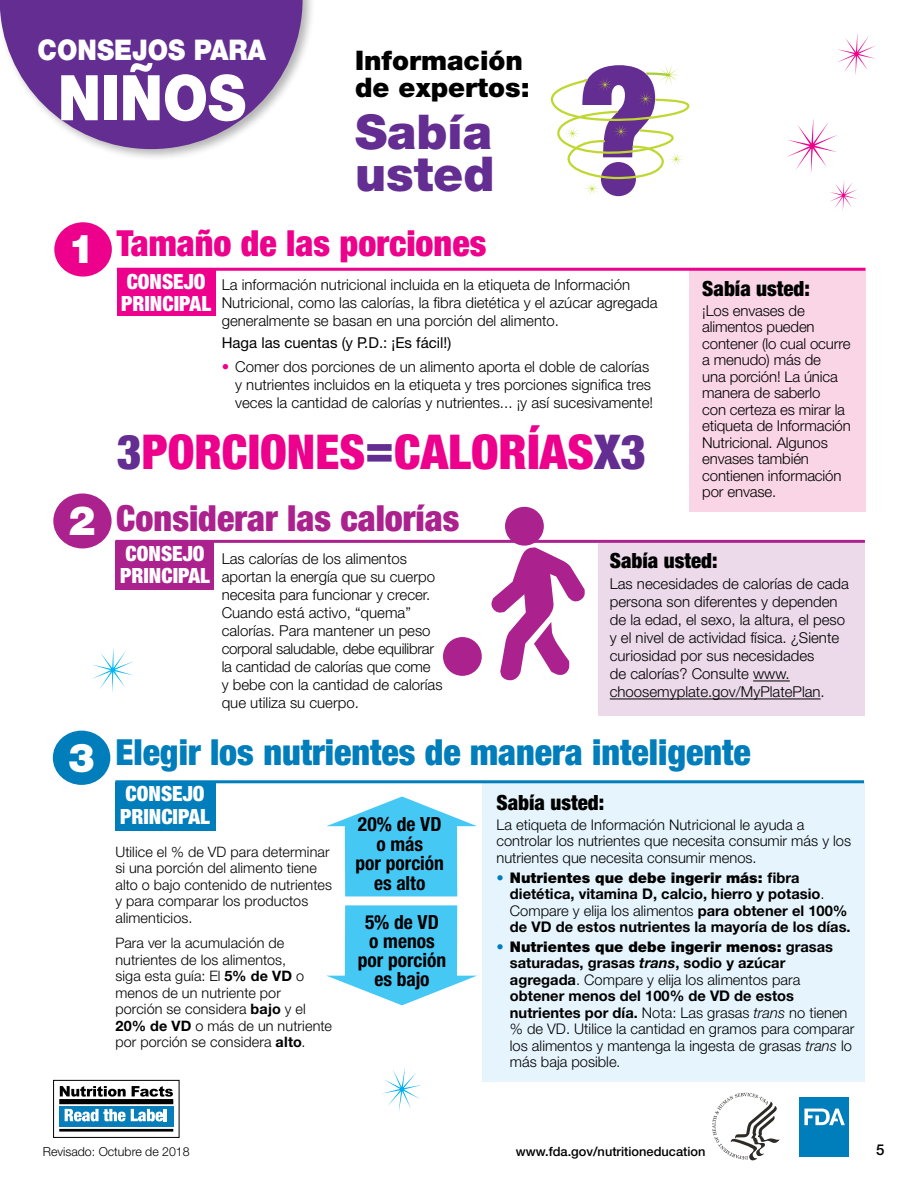
<style>
.page{position:relative;width:918px;height:1188px;background:#fff}
.page>*{position:absolute;margin:0;border:0;box-sizing:border-box;transform-origin:0 0}
.t1{font:900 63px "Helvetica Neue LT Std";color:#fff;scale:.9 1}
.body_copy{font:900 condensed 48px "Helvetica Neue LT Std";color:#ec008c}
.subhead_2{font:900 48px/42px "Helvetica Neue LT Std";color:#642d91}
.t2{font:900 40.5px "Helvetica Neue LT Std";color:#fff}
.t3{font:900 39.9px "Helvetica Neue LT Std";color:#fff}
.subhead_3{font:900 condensed 36px "Helvetica Neue LT Std";color:#007dbb}
.subhead_2-2{font:900 condensed 36px "Helvetica Neue LT Std";color:#ab218e}
.subhead_3-2{font:900 condensed 36px "Helvetica Neue LT Std";color:#ec008c}
.t4{font:900 28.5px "Helvetica Neue LT Std";color:#fff;scale:.9 1}
.subhead_2-3{font:900 27px/27px "Helvetica Neue LT Std";color:#000}
.body_copy-2{font:900 condensed 21px "Helvetica Neue LT Std";color:#fff}
.body_copy-3{font:900 condensed 21px "Helvetica Neue LT Std";color:#000}
.t5{font:700 condensed 19.5px/19.5px "Helvetica Neue LT Std";color:#000;text-align:center}
.body_copy-4{font:300 15px/18px "Helvetica Neue LT Std";color:#000}
.body_copy-5{font:15px "Helvetica Neue LT Std";color:#000}
.t6{font:500 15px "Helvetica Neue LT Std";color:#000}
.body_copy-6{font:300 14.7px/16.5px "Helvetica Neue LT Std";color:#000}
.body_copy-7{font:700 14.7px/16.5px "Helvetica Neue LT Std";color:#000}
.body_copy-8{font:300 14.4px/16.5px "Helvetica Neue LT Std";letter-spacing:.01em;color:#000}
.t7{font:500 12.9px "Helvetica Neue LT Std";color:#000}
.t8{font:300 12.3px "Helvetica Neue LT Std";color:#000}
.s1{color:#ec008c}
.s2{color:#642d91}
.s3{font-weight:700}
.s4{color:#007dbb}
.s5{font-weight:900}
.s6{font-weight:300}
.s7{font-weight:900;color:#007dbb}
.s8{font-weight:700;font-style:italic}
.s9{font-style:italic}
</style>
<div class="page">
<div style="left:53px;top:1080px;width:126px;height:58px;border:1px solid #000"></div>
<div style="left:483px;top:782px;width:382px;height:300px;background:#e6f5fd"></div>
<hr style="left:115px;top:780px;width:749px;height:3px;background:#007dbb">
<svg style="left:326px;top:797px;width:151px;height:99px"></svg>
<svg style="left:326px;top:905px;width:151px;height:100px"></svg>
<div style="left:53px;top:731px;width:57px;height:54px;background:#007dbb;border-radius:50%"></div>
<div style="left:115px;top:782px;width:101px;height:49px;background:#007dbb"></div>
<svg style="left:382px;top:1068px;width:39px;height:43px"></svg>
<div style="left:689px;top:269px;width:176px;height:242px;background:#fad5e6"></div>
<hr style="left:117px;top:268px;width:748px;height:3px;background:#ec008c">
<div style="left:54px;top:222px;width:58px;height:55px;background:#ec008c;border-radius:50%"></div>
<div style="left:117px;top:269px;width:98px;height:47px;background:#ec008c"></div>
<svg style="left:830px;top:180px;width:27px;height:31px"></svg>
<svg style="left:551px;top:65px;width:138px;height:131px"></svg>
<div style="left:598px;top:543px;width:267px;height:172px;background:#ecd9ea"></div>
<hr style="left:753px;top:681px;width:37px;height:1px;background:#000">
<hr style="left:610px;top:699px;width:211px;height:1px;background:#000">
<hr style="left:115px;top:540px;width:750px;height:3px;background:#ab218e">
<div style="left:53px;top:494px;width:59px;height:54px;background:#ab218e;border-radius:50%"></div>
<div style="left:115px;top:541px;width:99px;height:49px;background:#ab218e"></div>
<svg style="left:92px;top:648px;width:42px;height:44px"></svg>
<div style="left:505px;top:507px;width:39px;height:39px;background:#ab218e;border-radius:50%"></div>
<div style="left:443px;top:637px;width:39px;height:39px;background:#ab218e;border-radius:50%"></div>
<svg style="left:491px;top:547px;width:94px;height:133px"></svg>
<div style="left:0;top:0;width:316px;height:162px;background:#000;opacity:.3"></div>
<svg style="left:0;top:0;width:303px;height:149px;fill:#642d91"></svg>
<svg style="left:837px;top:33px;width:39px;height:42px"></svg>
<svg style="left:787px;top:118px;width:50px;height:55px"></svg>
<svg style="left:59px;top:1086px;width:115px;height:46px"></svg>
<hr style="left:59px;top:1129px;width:114px;height:3px;background:#000">
<div style="left:799px;top:1097px;width:50px;height:60px;background:#007dbb"></div>
<svg style="left:804px;top:1109px;width:41px;height:16px"></svg>
<svg style="left:712px;top:1093px;width:68px;height:68px"></svg>
<h3 class="t4" style="left:38px;top:33px;width:255px">CONSEJOS PARA</h3>
<h1 class="t1" style="left:58px;top:60px;width:210px">NIÑOS</h1>
<p class="subhead_2-3" style="left:355px;top:46px;width:176px">Información de expertos:</p>
<p class="subhead_2" style="left:355px;top:111px;width:141px">Sabía usted</p>
<p class="t3" style="left:68px;top:225px;width:28px">1</p>
<p class="subhead_3-2" style="left:117px;top:221px;width:371px">Tamaño de las porciones</p>
<p class="body_copy-2" style="left:127px;top:268px;width:80px">CONSEJO</p>
<p class="body_copy-2" style="left:121px;top:291px;width:91px">PRINCIPAL</p>
<p class="body_copy-4" style="left:222px;top:276px;width:438px">La información nutricional incluida en la etiqueta de Información<br>Nutricional, como las calorías, la fibra dietética y el azúcar agregada generalmente se basan en una porción del alimento.</p>
<p class="body_copy-5" style="left:222px;top:333px;width:231px">Haga las cuentas (y P.D.: ¡Es fácil!)</p>
<p class="body_copy-4" style="left:235px;top:358px;width:419px;text-indent:-14px"><span class="s1">•</span> Comer dos porciones de un alimento aporta el doble de calorías y nutrientes incluidos en la etiqueta y tres porciones significa tres veces la cantidad de calorías y nutrientes... ¡y así sucesivamente!</p>
<p class="body_copy" style="left:117px;top:423px;width:531px"><span class="s2">3</span>PORCIONES<span class="s2">=</span>CALORÍAS<span class="s2">X3</span></p>
<p class="body_copy-3" style="left:702px;top:276px;width:109px">Sabía usted:</p>
<p class="body_copy-4" style="left:702px;top:302px;width:150px;line-height:16.5px">¡Los envases de alimentos pueden contener (lo cual ocurre a menudo) más de<br>una porción! La única manera de saberlo<br>con certeza es mirar la etiqueta de Información<br>Nutricional. Algunos envases también contienen información por envase.</p>
<p class="t2" style="left:69px;top:496px;width:29px">2</p>
<p class="subhead_2-2" style="left:116px;top:496px;width:345px">Considerar las calorías</p>
<p class="body_copy-2" style="left:126px;top:540px;width:80px">CONSEJO</p>
<p class="body_copy-2" style="left:120px;top:563px;width:91px">PRINCIPAL</p>
<p class="body_copy-4" style="left:222px;top:549px;width:222px">Las calorías de los alimentos aportan la energía que su cuerpo necesita para funcionar y crecer.<br>Cuando está activo, “quema” calorías. Para mantener un peso corporal saludable, debe equilibrar la cantidad de calorías que come<br>y bebe con la cantidad de calorías que utiliza su cuerpo.</p>
<p class="body_copy-3" style="left:610px;top:548px;width:109px">Sabía usted:</p>
<p class="body_copy-4" style="left:610px;top:575px;width:241px">Las necesidades de calorías de cada persona son diferentes y dependen de la edad, el sexo, la altura, el peso y el nivel de actividad física. ¿Siente curiosidad por sus necesidades<br>de calorías? Consulte www. choosemyplate.gov/MyPlatePlan.</p>
<p class="t3" style="left:68px;top:734px;width:28px">3</p>
<p class="subhead_3" style="left:115px;top:730px;width:637px">Elegir los nutrientes de manera inteligente</p>
<p class="body_copy-2" style="left:126px;top:781px;width:80px">CONSEJO</p>
<p class="body_copy-2" style="left:120px;top:803px;width:91px">PRINCIPAL</p>
<p class="body_copy-8" style="left:115px;top:843px;width:218px">Utilice el % de VD para determinar si una porción del alimento tiene alto o bajo contenido de nutrientes y para comparar los productos alimenticios.</p>
<p class="body_copy-8" style="left:115px;top:935px;width:218px">Para ver la acumulación de nutrientes de los alimentos,<br>siga esta guía: El <span class="s3">5% de VD</span> o menos de un nutriente por<br>porción se considera <span class="s3">bajo</span> y el<br><span class="s3">20% de VD</span> o más de un nutriente por porción se considera <span class="s3">alto</span>.</p>
<h3 class="t5" style="left:355px;top:815px;width:90px">20% de VD o más<br>por porción es alto</h3>
<h3 class="t5" style="left:358px;top:913px;width:90px;line-height:18.9px">5% de VD<br>o menos por porción es bajo</h3>
<p class="body_copy-3" style="left:496px;top:790px;width:109px">Sabía usted:</p>
<p class="body_copy-6" style="left:496px;top:816px;width:356px">La etiqueta de Información Nutricional le ayuda a controlar los nutrientes que necesita consumir más y los nutrientes que necesita consumir menos.</p>
<p class="body_copy-7" style="left:510px;top:869px;width:342px;text-indent:-14px"><span class="s4">•</span> <span class="s5">Nutrientes que debe ingerir más:</span> fibra dietética, vitamina D, calcio, hierro y potasio<span class="s6">.<br>Compare y elija los alimentos</span> para obtener el 100% de VD de estos nutrientes la mayoría de los días.</p>
<p class="body_copy-6" style="left:510px;top:938px;width:346px;text-indent:-14px"><span class="s7">•</span> <span class="s5">Nutrientes que debe ingerir menos:</span> <span class="s3">grasas saturadas, grasas</span> <span class="s8">trans</span><span class="s3">, sodio y azúcar agregada</span>. Compare y elija los alimentos para <span class="s3">obtener menos del 100% de VD de estos nutrientes por día.</span> Nota: Las grasas <span class="s9">trans</span> no tienen % de VD. Utilice la cantidad en gramos para comparar los alimentos y mantenga la ingesta de grasas <span class="s9">trans</span> lo más baja posible.</p>
<p class="t8" style="left:43px;top:1144px;width:148px">Revisado: Octubre de 2018</p>
<p class="t7" style="left:516px;top:1144px;width:191px">www.fda.gov/nutritioneducation</p>
<p class="t6" style="left:876px;top:1141px;width:10px">5</p>
</div>
